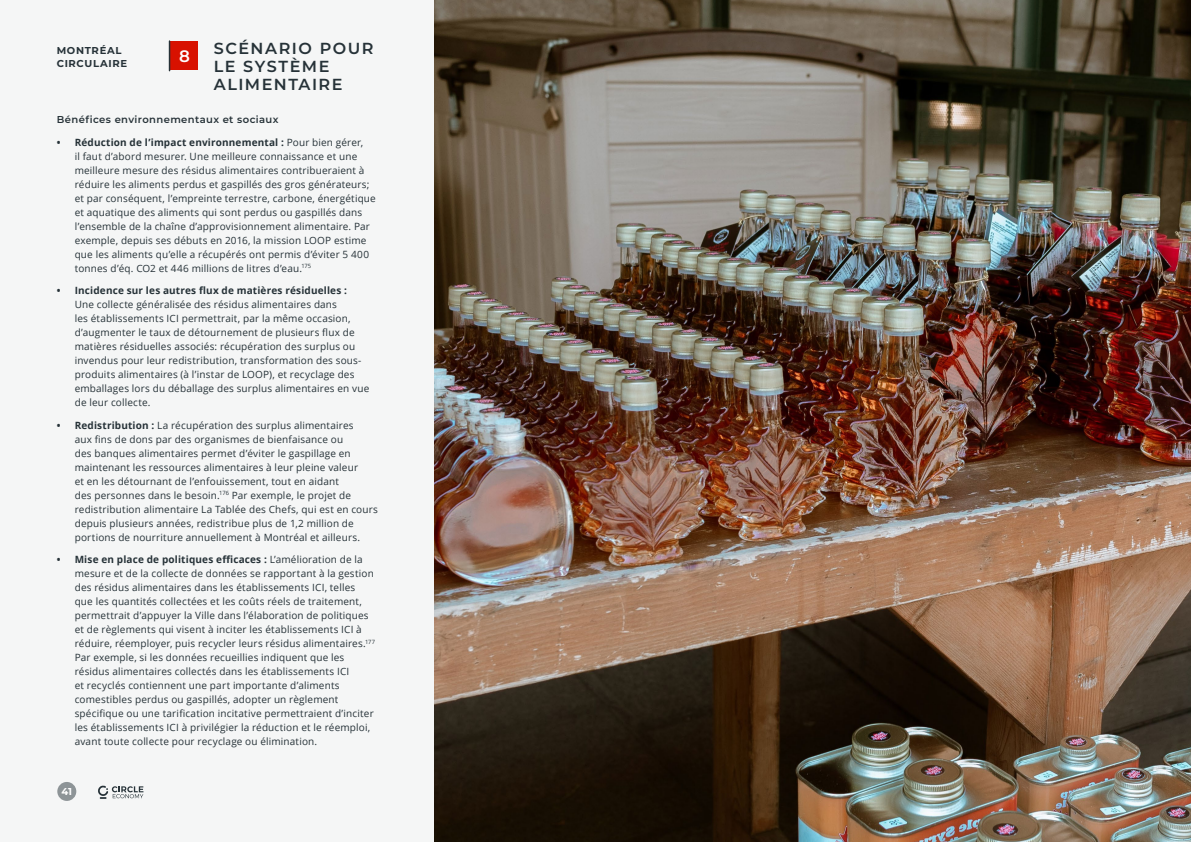
<style>
.page{position:relative;width:1191px;height:842px;background:#f5f6f6}
.page>*{position:absolute;margin:0;border:0;box-sizing:border-box;transform-origin:0 0}
.t1{font:600 16.6px "Montserrat";color:#fff}
.t2{font:600 16px/18px "Montserrat";letter-spacing:.095em;color:#263238}
.t3{font:10px/14px "Open Sans";letter-spacing:.015em;color:#263238}
.H2_-_Subtitle{font:600 10px "Montserrat";letter-spacing:.04em;color:#263238}
.t4{font:700 10px/13px "Montserrat";letter-spacing:.07em;color:#263238}
.t5{font:700 10px "Montserrat";color:#fff}
.s1{font-weight:700}
</style>
<div class="page">
<svg style="left:98px;top:785px;width:45px;height:14px"></svg>
<div style="left:170px;top:42px;width:28px;height:28px;background:#d81100"></div>
<img style="left:435px;top:0;width:756px;height:842px">
<div style="left:57px;top:782px;width:19px;height:19px;background:#8d9497;border-radius:50%"></div>
<hr style="left:169px;top:41px;width:1px;height:30px;background:#263238">
<p class="t4" style="left:57px;top:44px;width:72px">MONTRÉAL<br>CIRCULAIRE</p>
<p class="t1" style="left:179px;top:44px;width:12px">8</p>
<p class="t2" style="left:214px;top:39px;width:161px">SCÉNARIO POUR<br>LE SYSTÈME<br>ALIMENTAIRE</p>
<p class="H2_-_Subtitle" style="left:57px;top:112px;width:223px">Bénéfices environnementaux et sociaux</p>
<p class="t3" style="left:75px;top:135px;width:303px;text-indent:-18px"><span class="s1">• Réduction de l’impact environnemental :</span> Pour bien gérer,<br>il faut d’abord mesurer. Une meilleure connaissance et une meilleure mesure des résidus alimentaires contribueraient à réduire les aliments perdus et gaspillés des gros générateurs; et par conséquent, l’empreinte terrestre, carbone, énergétique et aquatique des aliments qui sont perdus ou gaspillés dans l’ensemble de la chaîne d’approvisionnement alimentaire. Par exemple, depuis ses débuts en 2016, la mission LOOP estime que les aliments qu’elle a récupérés ont permis d’éviter 5 400 tonnes d’éq. CO2 et 446 millions de litres d’eau.<sup>175</sup></p>
<p class="t3" style="left:75px;top:283px;width:296px;text-indent:-18px"><span class="s1">• Incidence sur les autres flux de matières résiduelles :<br></span>Une collecte généralisée des résidus alimentaires dans<br>les établissements ICI permettrait, par la même occasion, d’augmenter le taux de détournement de plusieurs flux de matières résiduelles associés: récupération des surplus ou invendus pour leur redistribution, transformation des sous&shy;produits alimentaires (à l’instar de LOOP), et recyclage des emballages lors du déballage des surplus alimentaires en vue de leur collecte.</p>
<p class="t3" style="left:75px;top:418px;width:305px;text-indent:-18px"><span class="s1">• Redistribution :</span> La récupération des surplus alimentaires<br>aux fins de dons par des organismes de bienfaisance ou<br>des banques alimentaires permet d’éviter le gaspillage en maintenant les ressources alimentaires à leur pleine valeur<br>et en les détournant de l’enfouissement, tout en aidant<br>des personnes dans le besoin.<sup>176</sup> Par exemple, le projet de redistribution alimentaire La Tablée des Chefs, qui est en cours depuis plusieurs années, redistribue plus de 1,2 million de portions de nourriture annuellement à Montréal et ailleurs.</p>
<p class="t3" style="left:75px;top:552px;width:302px;text-indent:-18px"><span class="s1">• Mise en place de politiques efficaces :</span> L’amélioration de la mesure et de la collecte de données se rapportant à la gestion des résidus alimentaires dans les établissements ICI, telles que les quantités collectées et les coûts réels de traitement, permettrait d’appuyer la Ville dans l’élaboration de politiques et de règlements qui visent à inciter les établissements ICI à réduire, réemployer, puis recycler leurs résidus alimentaires.<sup>177<br></sup>Par exemple, si les données recueillies indiquent que les résidus alimentaires collectés dans les établissements ICI<br>et recyclés contiennent une part importante d’aliments comestibles perdus ou gaspillés, adopter un règlement spécifique ou une tarification incitative permettraient d’inciter les établissements ICI à privilégier la réduction et le réemploi, avant toute collecte pour recyclage ou élimination.</p>
<p class="t5" style="left:61px;top:784px;width:12px">41</p>
</div>
